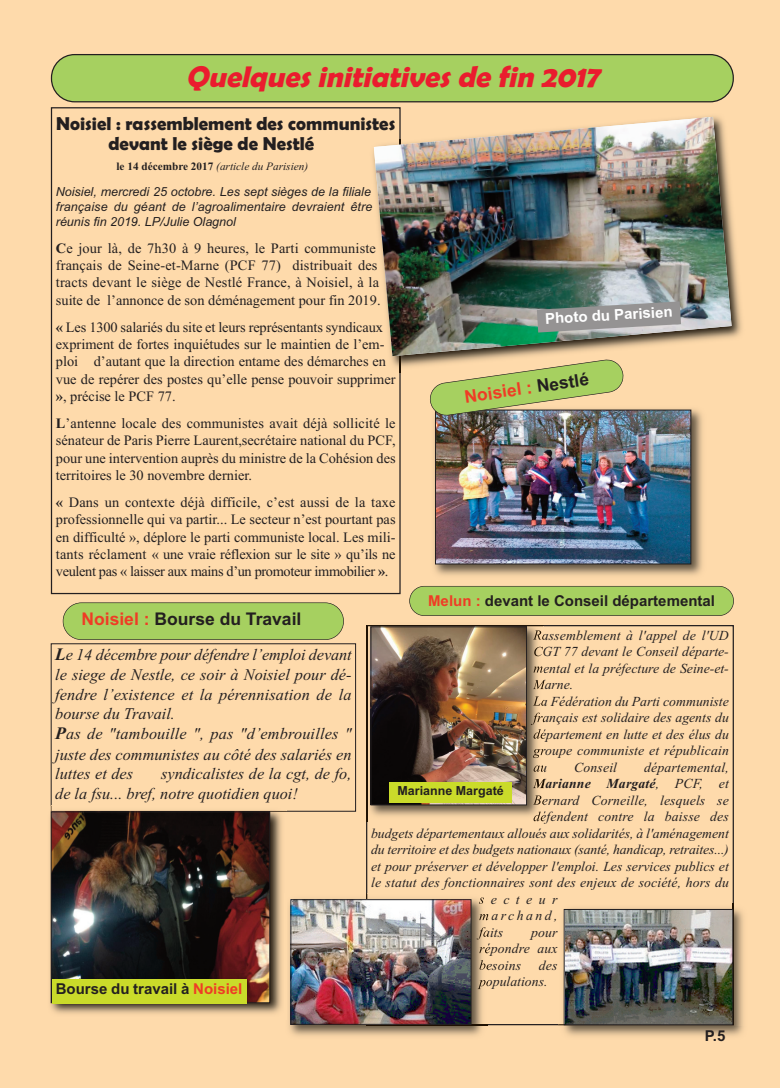
<style>
.page{position:relative;width:780px;height:1088px;background:#fedaab}
.page>*{position:absolute;margin:0;border:0;box-sizing:border-box;transform-origin:0 0}
.t1{font:italic 700 30px "Berlin Sans FB Demi";color:#ea1c2e}
.t2{font:700 18.75px/20px "Berlin Sans FB Demi";color:#231f20}
.t3{font:700 17.5px "Arial";color:#231f20}
.t4{font:700 17.5px "Arial";color:#ef3c25}
.t5{font:italic 16.25px/19.9px "Times New Roman";color:#231f20}
.t6{font:700 15px "Arial";color:#231f20}
.t7{font:700 15px "Arial";color:#fff}
.t8{font:14.38px/17.2px "Times New Roman";color:#231f20}
.t9{font:italic 13.75px/16.5px "Times New Roman";color:#231f20}
.t10{font:italic 700 13.75px "Times New Roman";letter-spacing:.01em;color:#231f20}
.t11{font:italic 13.75px "Times New Roman";letter-spacing:.18em;color:#231f20}
.t12{font:italic 13.75px "Times New Roman";letter-spacing:.47em;color:#231f20}
.t13{font:italic 12.5px/15px "Arial";color:#231f20;text-align:justify}
.t14{font:700 12.5px "Arial";color:#231f20}
.t15{font:italic 11.25px "Times New Roman";color:#231f20}
.s1{font-weight:700;font-style:normal}
.s2{font-weight:700}
.s3{color:#231f20}
.s4{color:#ef3c25}
.s5{font-weight:700;font-size:17.5px}
.s6{font-weight:400}
</style>
<div class="page">
<svg style="left:51px;top:54px;width:682px;height:48px"></svg>
<div style="left:63px;top:603px;width:280px;height:37px;background:#a6d060;border-radius:18px"></div>
<div style="left:63px;top:602px;width:281px;height:38px;border:1px solid #231f20;border-radius:19px"></div>
<img style="left:50px;top:806px;width:236px;height:208px">
<img style="left:53px;top:813px;width:215px;height:188px">
<div style="left:51px;top:811px;width:219px;height:192px;border:1px solid #231f20"></div>
<img style="left:367px;top:627px;width:176px;height:195px">
<img style="left:366px;top:625px;width:177px;height:2px">
<img style="left:366px;top:626px;width:1px;height:196px">
<svg style="left:533px;top:630px;width:10px;height:10px"></svg>
<svg style="left:534px;top:646px;width:9px;height:10px"></svg>
<svg style="left:533px;top:665px;width:10px;height:8px"></svg>
<svg style="left:533px;top:680px;width:10px;height:9px"></svg>
<svg style="left:533px;top:696px;width:10px;height:10px"></svg>
<svg style="left:531px;top:712px;width:12px;height:28px"></svg>
<svg style="left:533px;top:749px;width:10px;height:9px"></svg>
<svg style="left:533px;top:764px;width:10px;height:8px"></svg>
<svg style="left:532px;top:779px;width:11px;height:9px"></svg>
<svg style="left:533px;top:795px;width:10px;height:10px"></svg>
<svg style="left:533px;top:811px;width:10px;height:11px"></svg>
<img style="left:372px;top:628px;width:153px;height:175px">
<div style="left:370px;top:626px;width:157px;height:179px;border:1px solid #231f20"></div>
<img style="left:558px;top:908px;width:186px;height:128px">
<img style="left:732px;top:903px;width:2px;height:121px">
<img style="left:565px;top:911px;width:166px;height:112px">
<div style="left:563px;top:909px;width:170px;height:116px;border:1px solid #231f20"></div>
<div style="left:52px;top:979px;width:194px;height:24px;background:#cadb2a"></div>
<div style="left:389px;top:782px;width:123px;height:20px;background:#cadb2a"></div>
<img style="left:289px;top:893px;width:198px;height:143px">
<img style="left:285px;top:893px;width:1px;height:121px">
<svg style="left:479px;top:896px;width:6px;height:8px"></svg>
<svg style="left:479px;top:913px;width:8px;height:7px"></svg>
<svg style="left:476px;top:927px;width:11px;height:12px"></svg>
<svg style="left:479px;top:946px;width:8px;height:8px"></svg>
<svg style="left:479px;top:960px;width:8px;height:10px"></svg>
<svg style="left:477px;top:979px;width:10px;height:10px"></svg>
<img style="left:292px;top:901px;width:177px;height:122px">
<div style="left:290px;top:899px;width:181px;height:126px;border:1px solid #231f20"></div>
<img style="left:434px;top:409px;width:269px;height:167px">
<img style="left:437px;top:412px;width:252px;height:150px">
<div style="left:435px;top:410px;width:256px;height:154px;border:1px solid #231f20"></div>
<img style="left:400px;top:111px;width:342px;height:256px">
<img style="left:373px;top:151px;width:28px;height:222px">
<img style="left:399px;top:356px;width:1px;height:16px">
<img style="left:374px;top:117px;width:357px;height:239px">
<svg style="left:429px;top:358px;width:195px;height:59px"></svg>
<svg style="left:537px;top:301px;width:144px;height:31px"></svg>
<div style="left:409px;top:586px;width:324px;height:30px;background:#a6d060;border-radius:15px"></div>
<div style="left:409px;top:586px;width:324px;height:30px;border:1px solid #231f20;border-radius:15px"></div>
<h1 class="t1" style="left:186px;top:59px;width:422px">Quelques initiatives de fin 2017</h1>
<h2 class="t2" style="left:108px;top:113px;width:288px;text-indent:-52px">Noisiel : rassemblement des communistes devant le siège de Nestlé</h2>
<p class="t15" style="left:116px;top:159px;width:193px"><span class="s1">le 14 décembre 2017</span> (article du Parisien)</p>
<p class="t13" style="left:56px;top:184px;width:318px">Noisiel, mercredi 25 octobre. Les sept sièges de la filiale française du géant de l’agroalimentaire devraient être réunis fin 2019. LP/Julie Olagnol</p>
<p class="t8" style="left:56px;top:239px;width:326px"><span class="s2">C</span>e jour là, de 7h30 à 9 heures, le Parti communiste français de Seine-et-Marne (PCF 77) distribuait des tracts devant le siège de Nestlé France, à Noisiel, à la suite de l’annonce de son déménagement pour fin 2019.</p>
<p class="t8" style="left:56px;top:318px;width:341px"><span class="s2">«</span> Les 1300 salariés du site et leurs représentants syndicaux expriment de fortes inquiétudes sur le maintien de l’em&shy;ploi d’autant que la direction entame des démarches en vue de repérer des postes qu’elle pense pouvoir supprimer <span class="s2">»</span>, précise le PCF 77.</p>
<p class="t8" style="left:56px;top:414px;width:341px;text-align:justify"><span class="s2">L</span>’antenne locale des communistes avait déjà sollicité le sénateur de Paris Pierre Laurent,secrétaire national du PCF, pour une intervention auprès du ministre de la Cohésion des territoires le 30 novembre dernier.</p>
<p class="t8" style="left:56px;top:493px;width:341px;text-align:justify"><span class="s2">«</span> Dans un contexte déjà difficile, c’est aussi de la taxe professionnelle qui va partir... Le secteur n’est pourtant pas en difficulté », déplore le parti communiste local. Les mili&shy;tants réclament « une vraie réflexion sur le site » qu’ils ne veulent pas « laisser aux mains d’un promoteur immobilier <span class="s2">»</span>.</p>
<p class="t7" style="left:544px;top:310px;width:129px;rotate:-3deg">Photo du Parisien</p>
<p class="t4" style="left:463px;top:387px;width:127px;rotate:-8deg">Noisiel : <span class="s3">Nestlé</span></p>
<p class="t6" style="left:428px;top:592px;width:288px"><span class="s4">Melun :</span> devant le Conseil départemental</p>
<p class="t3" style="left:81px;top:609px;width:221px"><span class="s4">Noisiel :</span> Bourse du Travail</p>
<p class="t5" style="left:55px;top:644px;width:298px"><span class="s5">L</span>e 14 décembre pour défendre l’emploi devant le siege de Nestle, ce soir à Noisiel pour dé&shy;fendre l’existence et la pérennisation de la bourse du Travail.<br><span class="s5">P</span>as de "tambouille ", pas "d’embrouilles " juste des communistes au côté des salariés en luttes et des</p>
<p class="t5" style="left:55px;top:764px;width:298px;line-height:19.5px;text-indent:106px">syndicalistes de la cgt, de fo, de la fsu... bref, notre quotidien quoi!</p>
<p class="t6" style="left:56px;top:979px;width:188px">Bourse du travail à <span class="s4">Noisiel</span></p>
<p class="t9" style="left:533px;top:626px;width:197px">Rassemblement à l'appel de l'UD<br>CGT 77 devant le Conseil départe&shy;mental et la préfecture de Seine-et-<br>Marne.<br>La Fédération du Parti communiste français est solidaire des agents du département en lutte et des élus du groupe communiste et républicain au</p>
<p class="t9" style="left:574px;top:758px;width:44px">Conseil</p>
<p class="t9" style="left:644px;top:758px;width:86px">départemental,</p>
<p class="t10" style="left:533px;top:775px;width:197px">Marianne Margaté<span class="s6">, PCF, et</span></p>
<p class="t9" style="left:533px;top:791px;width:197px">Bernard Corneille, lesquels se</p>
<p class="t9" style="left:533px;top:808px;width:197px">défendent contre la baisse des</p>
<p class="t9" style="left:371px;top:824px;width:359px">budgets départementaux alloués aux solidarités, à l'aménagement</p>
<p class="t9" style="left:371px;top:841px;width:359px">du territoire et des budgets nationaux (santé, handicap, retraites...)</p>
<p class="t9" style="left:371px;top:857px;width:359px">et pour préserver et développer l'emploi. Les services publics et</p>
<p class="t9" style="left:371px;top:874px;width:359px">le statut des fonctionnaires sont des enjeux de société, hors du</p>
<p class="t12" style="left:479px;top:891px;width:80px">secteur</p>
<p class="t11" style="left:479px;top:907px;width:80px">marchand,</p>
<p class="t9" style="left:479px;top:923px;width:26px">faits</p>
<p class="t14" style="left:397px;top:783px;width:108px">Marianne Margaté</p>
<p class="t9" style="left:479px;top:923px;width:80px;text-align:justify;text-indent:52px">pour répondre aux besoins</p>
<p class="t9" style="left:479px;top:956px;width:80px;text-indent:60px">des populations.</p>
<p class="t6" style="left:704px;top:1027px;width:22px">P.5</p>
</div>
